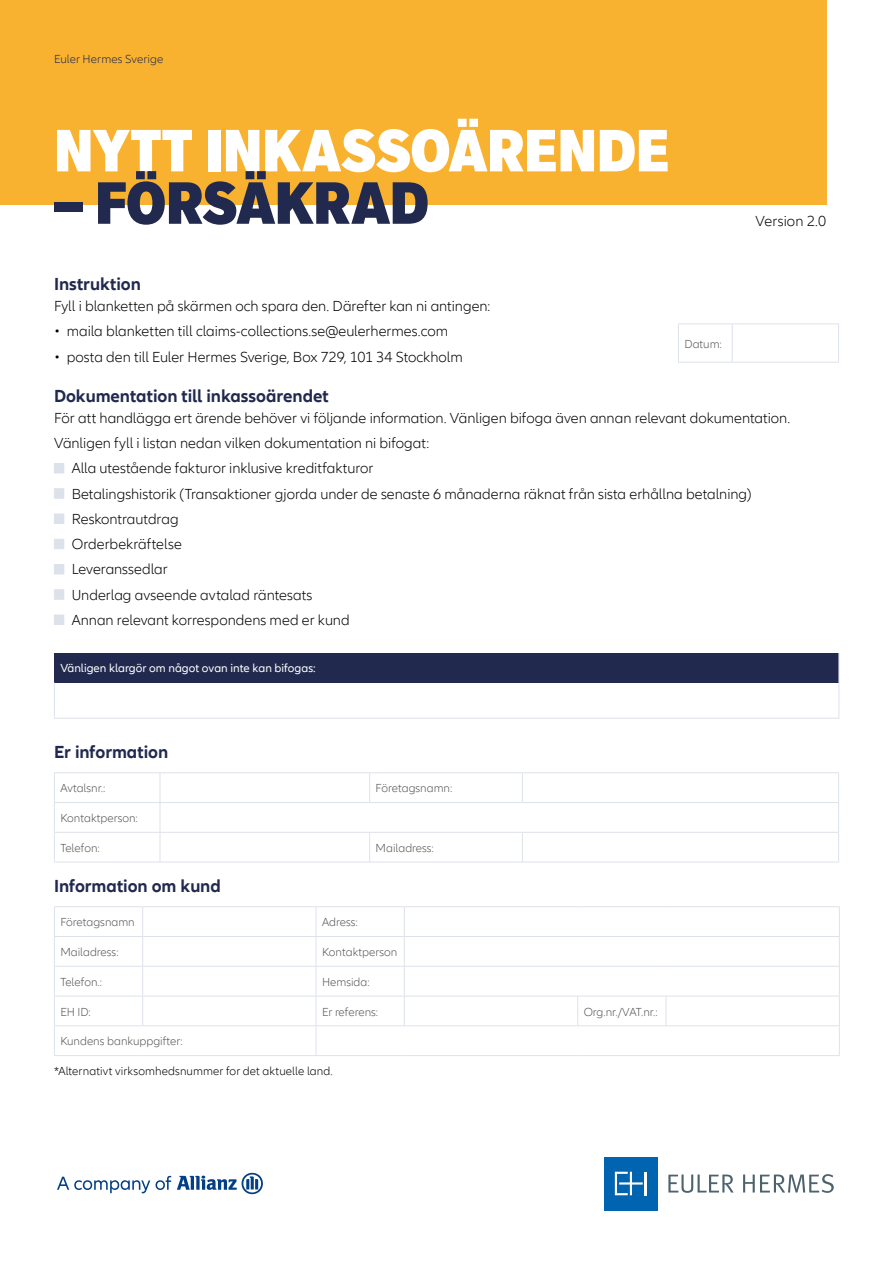
<style>
.page{position:relative;width:893px;height:1263px;background:#fff}
.page>*{position:absolute;margin:0;border:0;box-sizing:border-box;transform-origin:0 0}
.t1{font:900 condensed 58.2px "Applied Sans Pro";letter-spacing:-.005em;color:#fff}
.t2{font:900 condensed 58.2px "Applied Sans Pro";letter-spacing:-.01em;color:#212a4e}
.t3{font:700 18px "Allianz Neo";color:#212a4e}
.t4{font:300 15px "Allianz Neo";color:#000}
.t5{font:300 12px "Allianz Neo";color:#575756}
.t6{font:300 12px "Allianz Neo";letter-spacing:.01em;color:#000}
.t7{font:12px "Allianz Neo";color:#fff}
.t8{font:300 12px "Allianz Neo";letter-spacing:.005em;color:#212a4e}
</style>
<div class="page">
<div style="left:604px;top:1157px;width:54px;height:53px;background:#0064b0"></div>
<hr style="left:645px;top:1172px;width:2px;height:23px;background:#fff">
<svg style="left:615px;top:1172px;width:28px;height:23px"></svg>
<svg style="left:668px;top:1174px;width:66px;height:19px"></svg>
<svg style="left:743px;top:1174px;width:91px;height:19px"></svg>
<svg style="left:177px;top:1173px;width:86px;height:21px"></svg>
<svg style="left:57px;top:1176px;width:114px;height:17px"></svg>
<div style="left:0;top:0;width:826px;height:204px;background:#f9b230"></div>
<hr style="left:54px;top:772px;width:106px;height:1px;background:#dde2ea">
<hr style="left:160px;top:772px;width:210px;height:1px;background:#dde2ea">
<hr style="left:370px;top:772px;width:152px;height:1px;background:#dde2ea">
<hr style="left:522px;top:772px;width:317px;height:1px;background:#dde2ea">
<hr style="left:54px;top:832px;width:106px;height:1px;background:#dde2ea">
<svg style="left:54px;top:773px;width:1px;height:89px"></svg>
<hr style="left:160px;top:832px;width:210px;height:1px;background:#dde2ea">
<hr style="left:370px;top:832px;width:152px;height:1px;background:#dde2ea">
<hr style="left:522px;top:832px;width:317px;height:1px;background:#dde2ea">
<svg style="left:838px;top:773px;width:1px;height:89px"></svg>
<svg style="left:369px;top:773px;width:1px;height:29px"></svg>
<svg style="left:522px;top:773px;width:1px;height:29px"></svg>
<hr style="left:54px;top:802px;width:106px;height:1px;background:#dde2ea">
<hr style="left:160px;top:802px;width:210px;height:1px;background:#dde2ea">
<hr style="left:370px;top:802px;width:152px;height:1px;background:#dde2ea">
<hr style="left:522px;top:802px;width:317px;height:1px;background:#dde2ea">
<svg style="left:160px;top:773px;width:1px;height:89px"></svg>
<svg style="left:369px;top:833px;width:1px;height:29px"></svg>
<svg style="left:522px;top:833px;width:1px;height:29px"></svg>
<hr style="left:54px;top:862px;width:106px;height:1px;background:#dde2ea">
<hr style="left:160px;top:862px;width:210px;height:1px;background:#dde2ea">
<hr style="left:370px;top:862px;width:152px;height:1px;background:#dde2ea">
<hr style="left:522px;top:862px;width:317px;height:1px;background:#dde2ea">
<svg style="left:577px;top:997px;width:1px;height:28px"></svg>
<svg style="left:666px;top:997px;width:1px;height:28px"></svg>
<svg style="left:54px;top:907px;width:1px;height:148px"></svg>
<svg style="left:839px;top:907px;width:1px;height:148px"></svg>
<hr style="left:54px;top:906px;width:89px;height:1px;background:#dde2ea">
<hr style="left:143px;top:906px;width:173px;height:1px;background:#dde2ea">
<hr style="left:316px;top:906px;width:88px;height:1px;background:#dde2ea">
<hr style="left:404px;top:906px;width:174px;height:1px;background:#dde2ea">
<hr style="left:578px;top:906px;width:88px;height:1px;background:#dde2ea">
<hr style="left:666px;top:906px;width:174px;height:1px;background:#dde2ea">
<hr style="left:54px;top:936px;width:89px;height:1px;background:#dde2ea">
<hr style="left:143px;top:936px;width:173px;height:1px;background:#dde2ea">
<hr style="left:316px;top:936px;width:88px;height:1px;background:#dde2ea">
<hr style="left:404px;top:936px;width:174px;height:1px;background:#dde2ea">
<hr style="left:578px;top:936px;width:88px;height:1px;background:#dde2ea">
<hr style="left:666px;top:936px;width:174px;height:1px;background:#dde2ea">
<hr style="left:54px;top:966px;width:89px;height:1px;background:#dde2ea">
<hr style="left:143px;top:966px;width:173px;height:1px;background:#dde2ea">
<hr style="left:316px;top:966px;width:88px;height:1px;background:#dde2ea">
<hr style="left:404px;top:966px;width:174px;height:1px;background:#dde2ea">
<hr style="left:578px;top:966px;width:88px;height:1px;background:#dde2ea">
<hr style="left:666px;top:966px;width:174px;height:1px;background:#dde2ea">
<hr style="left:54px;top:996px;width:89px;height:1px;background:#dde2ea">
<hr style="left:143px;top:996px;width:173px;height:1px;background:#dde2ea">
<svg style="left:142px;top:907px;width:1px;height:118px"></svg>
<hr style="left:316px;top:996px;width:88px;height:1px;background:#dde2ea">
<hr style="left:404px;top:996px;width:174px;height:1px;background:#dde2ea">
<svg style="left:404px;top:907px;width:1px;height:118px"></svg>
<hr style="left:578px;top:996px;width:88px;height:1px;background:#dde2ea">
<hr style="left:666px;top:996px;width:174px;height:1px;background:#dde2ea">
<hr style="left:54px;top:1025px;width:89px;height:1px;background:#dde2ea">
<hr style="left:143px;top:1025px;width:173px;height:1px;background:#dde2ea">
<hr style="left:316px;top:1025px;width:88px;height:1px;background:#dde2ea">
<svg style="left:316px;top:907px;width:1px;height:148px"></svg>
<hr style="left:404px;top:1025px;width:174px;height:1px;background:#dde2ea">
<hr style="left:578px;top:1025px;width:88px;height:1px;background:#dde2ea">
<hr style="left:666px;top:1025px;width:174px;height:1px;background:#dde2ea">
<hr style="left:54px;top:1055px;width:89px;height:1px;background:#dde2ea">
<hr style="left:143px;top:1055px;width:173px;height:1px;background:#dde2ea">
<hr style="left:316px;top:1055px;width:88px;height:1px;background:#dde2ea">
<hr style="left:404px;top:1055px;width:174px;height:1px;background:#dde2ea">
<hr style="left:578px;top:1055px;width:88px;height:1px;background:#dde2ea">
<hr style="left:666px;top:1055px;width:174px;height:1px;background:#dde2ea">
<hr style="left:678px;top:323px;width:54px;height:1px;background:#dde2ea">
<hr style="left:678px;top:324px;width:1px;height:38px;background:#dde2ea">
<hr style="left:732px;top:323px;width:107px;height:1px;background:#dde2ea">
<hr style="left:732px;top:324px;width:1px;height:38px;background:#dde2ea">
<hr style="left:838px;top:324px;width:1px;height:38px;background:#dde2ea">
<hr style="left:678px;top:362px;width:54px;height:1px;background:#dde2ea">
<hr style="left:732px;top:362px;width:107px;height:1px;background:#dde2ea">
<div style="left:54px;top:463px;width:10px;height:10px;background:#dde2ea"></div>
<div style="left:54px;top:488px;width:10px;height:11px;background:#dde2ea"></div>
<div style="left:54px;top:514px;width:10px;height:10px;background:#dde2ea"></div>
<div style="left:54px;top:539px;width:10px;height:10px;background:#dde2ea"></div>
<div style="left:54px;top:564px;width:10px;height:10px;background:#dde2ea"></div>
<div style="left:54px;top:589px;width:10px;height:11px;background:#dde2ea"></div>
<div style="left:54px;top:615px;width:10px;height:10px;background:#dde2ea"></div>
<div style="left:54px;top:653px;width:785px;height:30px;background:#212a4e"></div>
<hr style="left:54px;top:683px;width:1px;height:35px;background:#dde2ea">
<hr style="left:838px;top:653px;width:1px;height:30px;background:#dde2ea">
<hr style="left:838px;top:683px;width:1px;height:35px;background:#dde2ea">
<hr style="left:54px;top:718px;width:785px;height:1px;background:#dde2ea">
<p class="t8" style="left:54px;top:52px;width:111px">Euler Hermes Sverige</p>
<h1 class="t1" style="left:54px;top:115px;width:617px">NYTT INKASSOÄRENDE</h1>
<h1 class="t2" style="left:54px;top:167px;width:376px">– FÖRSÄKRAD</h1>
<p class="t3" style="left:54px;top:274px;width:88px">Instruktion</p>
<p class="t4" style="left:54px;top:298px;width:438px">Fyll i blanketten på skärmen och spara den. Därefter kan ni antingen:</p>
<p class="t4" style="left:54px;top:323px;width:396px">• maila blanketten till claims-collections.se@eulerhermes.com</p>
<p class="t4" style="left:54px;top:348px;width:410px">• posta den till Euler Hermes Sverige, Box 729, 101 34 Stockholm</p>
<p class="t5" style="left:684px;top:337px;width:39px">Datum:</p>
<p class="t4" style="left:755px;top:213px;width:72px">Version 2.0</p>
<p class="t3" style="left:54px;top:385px;width:276px">Dokumentation till inkassoärendet</p>
<p class="t4" style="left:54px;top:409px;width:738px">För att handlägga ert ärende behöver vi följande information. Vänligen bifoga även annan relevant dokumentation.</p>
<p class="t4" style="left:54px;top:435px;width:377px">Vänligen fyll i listan nedan vilken dokumentation ni bifogat:</p>
<p class="t4" style="left:72px;top:460px;width:303px">Alla utestående fakturor inklusive kreditfakturor</p>
<p class="t4" style="left:72px;top:485px;width:681px">Betalingshistorik (Transaktioner gjorda under de senaste 6 månaderna räknat från sista erhållna betalning)</p>
<p class="t4" style="left:72px;top:510px;width:108px">Reskontrautdrag</p>
<p class="t4" style="left:72px;top:536px;width:112px">Orderbekräftelse</p>
<p class="t4" style="left:72px;top:561px;width:97px">Leveranssedlar</p>
<p class="t4" style="left:72px;top:586px;width:242px">Underlag avseende avtalad räntesats</p>
<p class="t4" style="left:72px;top:611px;width:280px">Annan relevant korrespondens med er kund</p>
<p class="t7" style="left:60px;top:661px;width:257px">Vänligen klargör om något ovan inte kan bifogas:</p>
<p class="t3" style="left:54px;top:741px;width:116px">Er information</p>
<p class="t5" style="left:60px;top:781px;width:47px">Avtalsnr.:</p>
<p class="t5" style="left:376px;top:781px;width:78px">Företagsnamn:</p>
<p class="t5" style="left:60px;top:811px;width:79px">Kontaktperson:</p>
<p class="t5" style="left:60px;top:841px;width:41px">Telefon:</p>
<p class="t5" style="left:376px;top:841px;width:60px">Mailadress:</p>
<p class="t3" style="left:54px;top:875px;width:168px">Information om kund</p>
<p class="t5" style="left:60px;top:915px;width:76px">Företagsnamn</p>
<p class="t5" style="left:322px;top:915px;width:37px">Adress:</p>
<p class="t5" style="left:60px;top:945px;width:60px">Mailadress:</p>
<p class="t5" style="left:322px;top:945px;width:77px">Kontaktperson</p>
<p class="t5" style="left:60px;top:975px;width:43px">Telefon.:</p>
<p class="t5" style="left:322px;top:975px;width:49px">Hemsida:</p>
<p class="t5" style="left:60px;top:1005px;width:32px">EH ID:</p>
<p class="t5" style="left:322px;top:1005px;width:58px">Er referens:</p>
<p class="t5" style="left:584px;top:1005px;width:76px">Org.nr./VAT.nr.:</p>
<p class="t5" style="left:60px;top:1034px;width:124px">Kundens bankuppgifter:</p>
<p class="t6" style="left:54px;top:1064px;width:280px">*Alternativt virksomhedsnummer for det aktuelle land.</p>
</div>
